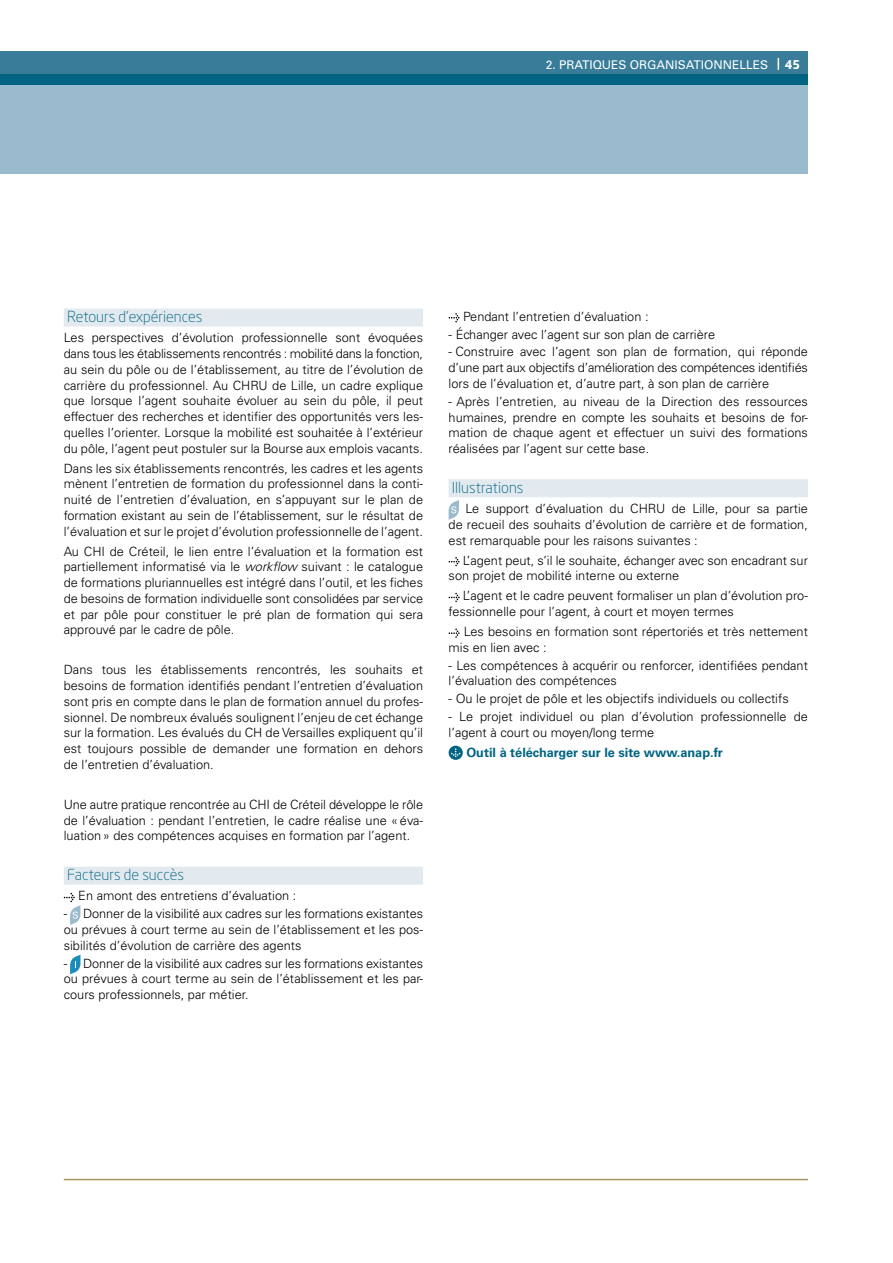
<style>
.page{position:relative;width:893px;height:1263px;background:#fff}
.page>*{position:absolute;margin:0;border:0;box-sizing:border-box;transform-origin:0 0}
.t1{font:300 15px "Neo Sans";color:#006482}
.t2{font:300 12.75px/15.8px "Univers";color:#000;text-align:justify}
.t3{font:700 12.75px "Univers";color:#006482}
.t4{font:12px "Univers LT";color:#fff}
.t5{font:700 12px "Neo Sans";color:#fff}
.s1{font-style:italic}
</style>
<div class="page">
<div style="left:0;top:51px;width:808px;height:24px;background:#387c99"></div>
<div style="left:0;top:76px;width:808px;height:97px;background:#9abacd"></div>
<div style="left:0;top:74px;width:808px;height:11px;background:#006482"></div>
<div style="left:64px;top:309px;width:359px;height:18px;background:#e2e9ef"></div>
<div style="left:64px;top:867px;width:359px;height:18px;background:#e2e9ef"></div>
<svg style="left:64px;top:893px;width:16px;height:32px"></svg>
<svg style="left:70px;top:955px;width:10px;height:19px"></svg>
<div style="left:449px;top:479px;width:359px;height:18px;background:#e2e9ef"></div>
<svg style="left:449px;top:313px;width:11px;height:9px"></svg>
<svg style="left:449px;top:500px;width:10px;height:20px"></svg>
<svg style="left:449px;top:557px;width:11px;height:9px"></svg>
<svg style="left:449px;top:593px;width:11px;height:9px"></svg>
<svg style="left:449px;top:628px;width:11px;height:10px"></svg>
<div style="left:449px;top:746px;width:14px;height:14px;background:#006482;border-radius:50%"></div>
<svg style="left:451px;top:748px;width:9px;height:9px"></svg>
<hr style="left:64px;top:1179px;width:744px;height:1px;background:#a9935f">
<svg style="left:778px;top:58px;width:1px;height:12px"></svg>
<p class="t4" style="left:546px;top:59px;width:224px">2. PRATIQUES ORGANISATIONNELLES</p>
<p class="t5" style="left:785px;top:59px;width:17px">45</p>
<p class="t1" style="left:67px;top:310px;width:137px">Retours d’expériences</p>
<p class="t2" style="left:64px;top:331px;width:361px">Les perspectives d’évolution professionnelle sont évoquées dans tous les établissements rencontrés : mobilité dans la fonction, au sein du pôle ou de l’établissement, au titre de l’évolution de carrière du professionnel. Au CHRU de Lille, un cadre explique que lorsque l’agent souhaite évoluer au sein du pôle, il peut effectuer des recherches et identifier des opportunités vers les&shy;quelles l’orienter. Lorsque la mobilité est souhaitée à l’extérieur du pôle, l’agent peut postuler sur la Bourse aux emplois vacants.</p>
<p class="t2" style="left:64px;top:461px;width:361px">Dans les six établissements rencontrés, les cadres et les agents mènent l’entretien de formation du professionnel dans la conti&shy;nuité de l’entretien d’évaluation, en s’appuyant sur le plan de formation existant au sein de l’établissement, sur le résultat de l’évaluation et sur le projet d’évolution professionnelle de l’agent.</p>
<p class="t2" style="left:64px;top:544px;width:361px">Au CHI de Créteil, le lien entre l’évaluation et la formation est partiellement informatisé via le <span class="s1">workflow</span> suivant : le catalogue de formations pluriannuelles est intégré dans l’outil, et les fiches de besoins de formation individuelle sont consolidées par service et par pôle pour constituer le pré plan de formation qui sera approuvé par le cadre de pôle.</p>
<p class="t2" style="left:64px;top:663px;width:361px">Dans tous les établissements rencontrés, les souhaits et besoins de formation identifiés pendant l’entretien d’évaluation sont pris en compte dans le plan de formation annuel du profes&shy;sionnel. De nombreux évalués soulignent l’enjeu de cet échange sur la formation. Les évalués du CH de Versailles expliquent qu’il est toujours possible de demander une formation en dehors de l’entretien d’évaluation.</p>
<p class="t2" style="left:64px;top:798px;width:361px">Une autre pratique rencontrée au CHI de Créteil développe le rôle de l’évaluation : pendant l’entretien, le cadre réalise une « éva&shy;luation » des compétences acquises en formation par l’agent.</p>
<p class="t1" style="left:67px;top:868px;width:119px">Facteurs de succès</p>
<p class="t2" style="left:78px;top:889px;width:219px">En amont des entretiens d’évaluation :</p>
<p class="t2" style="left:64px;top:907px;width:361px">- Donner de la visibilité aux cadres sur les formations existantes ou prévues à court terme au sein de l’établissement et les pos&shy;sibilités d’évolution de carrière des agents</p>
<p class="t2" style="left:64px;top:956px;width:361px">- Donner de la visibilité aux cadres sur les formations existantes ou prévues à court terme au sein de l’établissement et les par&shy;cours professionnels, par métier.</p>
<p class="t2" style="left:463px;top:309px;width:187px">Pendant l’entretien d’évaluation :</p>
<p class="t2" style="left:449px;top:327px;width:268px">- Échanger avec l’agent sur son plan de carrière</p>
<p class="t2" style="left:449px;top:345px;width:361px">- Construire avec l’agent son plan de formation, qui réponde d’une part aux objectifs d’amélioration des compétences identifiés lors de l’évaluation et, d’autre part, à son plan de carrière</p>
<p class="t2" style="left:449px;top:394px;width:361px">- Après l’entretien, au niveau de la Direction des ressources humaines, prendre en compte les souhaits et besoins de for&shy;mation de chaque agent et effectuer un suivi des formations réalisées par l’agent sur cette base.</p>
<p class="t1" style="left:452px;top:481px;width:73px">Illustrations</p>
<p class="t2" style="left:449px;top:502px;width:361px;text-indent:17px">Le support d’évaluation du CHRU de Lille, pour sa partie de recueil des souhaits d’évolution de carrière et de formation, est remarquable pour les raisons suivantes :</p>
<p class="t2" style="left:449px;top:553px;width:361px;text-indent:14px">L’agent peut, s’il le souhaite, échanger avec son encadrant sur son projet de mobilité interne ou externe</p>
<p class="t2" style="left:449px;top:589px;width:361px;text-indent:14px">L’agent et le cadre peuvent formaliser un plan d’évolution pro&shy;fessionnelle pour l’agent, à court et moyen termes</p>
<p class="t2" style="left:449px;top:625px;width:361px;text-indent:15px">Les besoins en formation sont répertoriés et très nettement mis en lien avec :</p>
<p class="t2" style="left:449px;top:658px;width:361px">- Les compétences à acquérir ou renforcer, identifiées pendant l’évaluation des compétences</p>
<p class="t2" style="left:449px;top:692px;width:342px">- Ou le projet de pôle et les objectifs individuels ou collectifs</p>
<p class="t2" style="left:449px;top:710px;width:361px">- Le projet individuel ou plan d’évolution professionnelle de l’agent à court ou moyen/long terme</p>
<p class="t3" style="left:466px;top:748px;width:258px">Outil à télécharger sur le site www.anap.fr</p>
</div>
